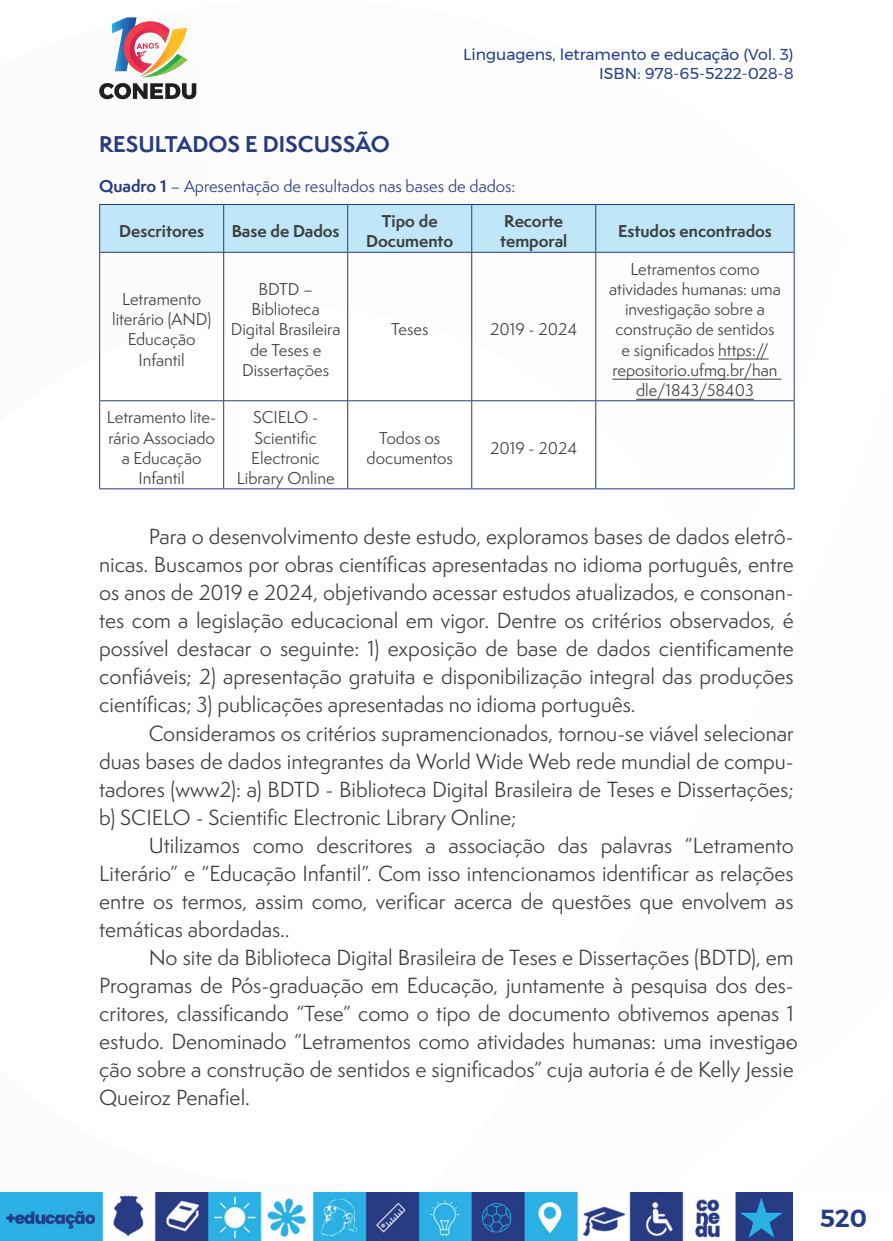
<style>
.page{position:relative;width:893px;height:1241px;background:#fff}
.page>*{position:absolute;margin:0;border:0;box-sizing:border-box;transform-origin:0 0}
.t1{font:600 24.5px "Montserrat";color:#263c82}
._8_SUBTÍTULO{font:700 21px "Semplicita Pro";color:#263c82}
._7_CORPO{font:20.12px/28px "Semplicita Pro";color:#3e3e3f;text-align:justify}
._10_TABELA{font:15.75px/20.1px "Semplicita Pro";color:#3e3e3f;text-align:center}
._10_TABELA-2{font:700 15.75px/20.1px "Semplicita Pro";color:#3e3e3f;text-align:center}
.t2{font:15.75px/18.9px "Montserrat";color:#253f8e;text-align:right}
._9_LEGENDAS{font:15.75px "Semplicita Pro";color:#263c82}
.s1{font-weight:700}
</style>
<div class="page">
<svg style="left:112px;top:17px;width:75px;height:60px"></svg>
<svg style="left:99px;top:83px;width:97px;height:16px"></svg>
<img style="left:0;top:1192px;width:793px;height:48px">
<div style="left:100px;top:205px;width:694px;height:47px;background:#bfe7f7"></div>
<hr style="left:223px;top:205px;width:1px;height:47px;background:#263c82">
<hr style="left:347px;top:205px;width:1px;height:47px;background:#263c82">
<hr style="left:471px;top:205px;width:1px;height:47px;background:#263c82">
<hr style="left:595px;top:205px;width:1px;height:47px;background:#263c82">
<hr style="left:100px;top:252px;width:124px;height:1px;background:#263c82">
<hr style="left:224px;top:252px;width:124px;height:1px;background:#263c82">
<hr style="left:223px;top:252px;width:1px;height:148px;background:#263c82">
<hr style="left:348px;top:252px;width:124px;height:1px;background:#263c82">
<hr style="left:347px;top:252px;width:1px;height:148px;background:#263c82">
<hr style="left:472px;top:252px;width:124px;height:1px;background:#263c82">
<hr style="left:471px;top:252px;width:1px;height:148px;background:#263c82">
<hr style="left:596px;top:252px;width:198px;height:1px;background:#263c82">
<hr style="left:595px;top:252px;width:1px;height:148px;background:#263c82">
<hr style="left:100px;top:400px;width:124px;height:1px;background:#263c82">
<hr style="left:224px;top:400px;width:124px;height:1px;background:#263c82">
<hr style="left:223px;top:401px;width:1px;height:87px;background:#263c82">
<hr style="left:348px;top:400px;width:124px;height:1px;background:#263c82">
<hr style="left:347px;top:401px;width:1px;height:87px;background:#263c82">
<hr style="left:472px;top:400px;width:124px;height:1px;background:#263c82">
<hr style="left:471px;top:401px;width:1px;height:87px;background:#263c82">
<hr style="left:596px;top:400px;width:198px;height:1px;background:#263c82">
<hr style="left:595px;top:401px;width:1px;height:87px;background:#263c82">
<hr style="left:99px;top:204px;width:125px;height:1px;background:#263c82">
<hr style="left:99px;top:205px;width:1px;height:47px;background:#263c82">
<hr style="left:224px;top:204px;width:124px;height:1px;background:#263c82">
<hr style="left:348px;top:204px;width:124px;height:1px;background:#263c82">
<hr style="left:472px;top:204px;width:124px;height:1px;background:#263c82">
<hr style="left:596px;top:204px;width:199px;height:1px;background:#263c82">
<hr style="left:794px;top:205px;width:1px;height:47px;background:#263c82">
<hr style="left:99px;top:252px;width:1px;height:149px;background:#263c82">
<hr style="left:794px;top:252px;width:1px;height:149px;background:#263c82">
<hr style="left:99px;top:401px;width:1px;height:87px;background:#263c82">
<hr style="left:794px;top:401px;width:1px;height:87px;background:#263c82">
<hr style="left:99px;top:488px;width:125px;height:1px;background:#263c82">
<hr style="left:224px;top:488px;width:124px;height:1px;background:#263c82">
<hr style="left:348px;top:488px;width:124px;height:1px;background:#263c82">
<hr style="left:472px;top:488px;width:124px;height:1px;background:#263c82">
<hr style="left:596px;top:488px;width:199px;height:1px;background:#263c82">
<hr style="left:718px;top:358px;width:51px;height:1px;background:#3e3e3f">
<hr style="left:612px;top:379px;width:169px;height:1px;background:#3e3e3f">
<hr style="left:636px;top:399px;width:118px;height:1px;background:#3e3e3f">
<p class="t2" style="left:463px;top:45px;width:332px">Linguagens, letramento e educação (Vol. 3)<br>ISBN: 978-65-5222-028-8</p>
<p class="_8_SUBTÍTULO" style="left:99px;top:128px;width:292px">RESULTADOS E DISCUSSÃO</p>
<p class="_9_LEGENDAS" style="left:99px;top:175px;width:418px"><span class="s1">Quadro 1</span> – Apresentação de resultados nas bases de dados:</p>
<p class="_10_TABELA-2" style="left:119px;top:221px;width:86px">Descritores</p>
<p class="_10_TABELA-2" style="left:232px;top:221px;width:109px">Base de Dados</p>
<p class="_10_TABELA-2" style="left:366px;top:211px;width:89px">Tipo de<br>Documento</p>
<p class="_10_TABELA-2" style="left:500px;top:211px;width:69px;text-align:left">Recorte temporal</p>
<p class="_10_TABELA-2" style="left:618px;top:221px;width:155px">Estudos encontrados</p>
<p class="_10_TABELA" style="left:112px;top:289px;width:101px">Letramento literário (AND)<br>Educação<br>Infantil</p>
<p class="_10_TABELA" style="left:231px;top:279px;width:111px">BDTD –<br>Biblioteca<br>Digital Brasileira de Teses e<br>Dissertações</p>
<p class="_10_TABELA" style="left:107px;top:407px;width:111px">Letramento lite&shy;rário Associado a Educação<br>Infantil</p>
<p class="_10_TABELA" style="left:237px;top:407px;width:99px">SCIELO -<br>Scientific<br>Electronic<br>Library Online</p>
<p class="_10_TABELA" style="left:391px;top:319px;width:39px">Teses</p>
<p class="_10_TABELA" style="left:490px;top:319px;width:89px">2019 - 2024</p>
<p class="_10_TABELA" style="left:367px;top:427px;width:88px">Todos os documentos</p>
<p class="_10_TABELA" style="left:490px;top:437px;width:89px">2019 - 2024</p>
<p class="_10_TABELA" style="left:609px;top:259px;width:173px">Letramentos como atividades humanas: uma investigação sobre a construção de sentidos<br>e significados https:// repositorio.ufmg.br/han dle/1843/58403</p>
<p class="_7_CORPO" style="left:99px;top:522px;width:696px;text-indent:50px">Para o desenvolvimento deste estudo, exploramos bases de dados eletrô&shy;nicas. Buscamos por obras científicas apresentadas no idioma português, entre os anos de 2019 e 2024, objetivando acessar estudos atualizados, e consonan&shy;tes com a legislação educacional em vigor. Dentre os critérios observados, é possível destacar o seguinte: 1) exposição de base de dados cientificamente confiáveis; 2) apresentação gratuita e disponibilização integral das produções científicas; 3) publicações apresentadas no idioma português.</p>
<p class="_7_CORPO" style="left:99px;top:718px;width:696px;text-indent:50px">Consideramos os critérios supramencionados, tornou-se viável selecionar duas bases de dados integrantes da World Wide Web rede mundial de compu&shy;tadores (www2): a) BDTD - Biblioteca Digital Brasileira de Teses e Dissertações; b) SCIELO - Scientific Electronic Library Online;</p>
<p class="_7_CORPO" style="left:99px;top:830px;width:696px;text-indent:50px">Utilizamos como descritores a associação das palavras “Letramento Literário” e “Educação Infantil”. Com isso intencionamos identificar as relações entre os termos, assim como, verificar acerca de questões que envolvem as temáticas abordadas..</p>
<p class="_7_CORPO" style="left:99px;top:942px;width:696px;text-indent:50px">No site da Biblioteca Digital Brasileira de Teses e Dissertações (BDTD), em Programas de Pós-graduação em Educação, juntamente à pesquisa dos des&shy;critores, classificando “Tese” como o tipo de documento obtivemos apenas 1 estudo. Denominado “Letramentos como atividades humanas: uma investiga&shy;ção sobre a construção de sentidos e significados” cuja autoria é de Kelly Jessie Queiroz Penafiel.</p>
<p class="t1" style="left:820px;top:1198px;width:49px">520</p>
</div>
